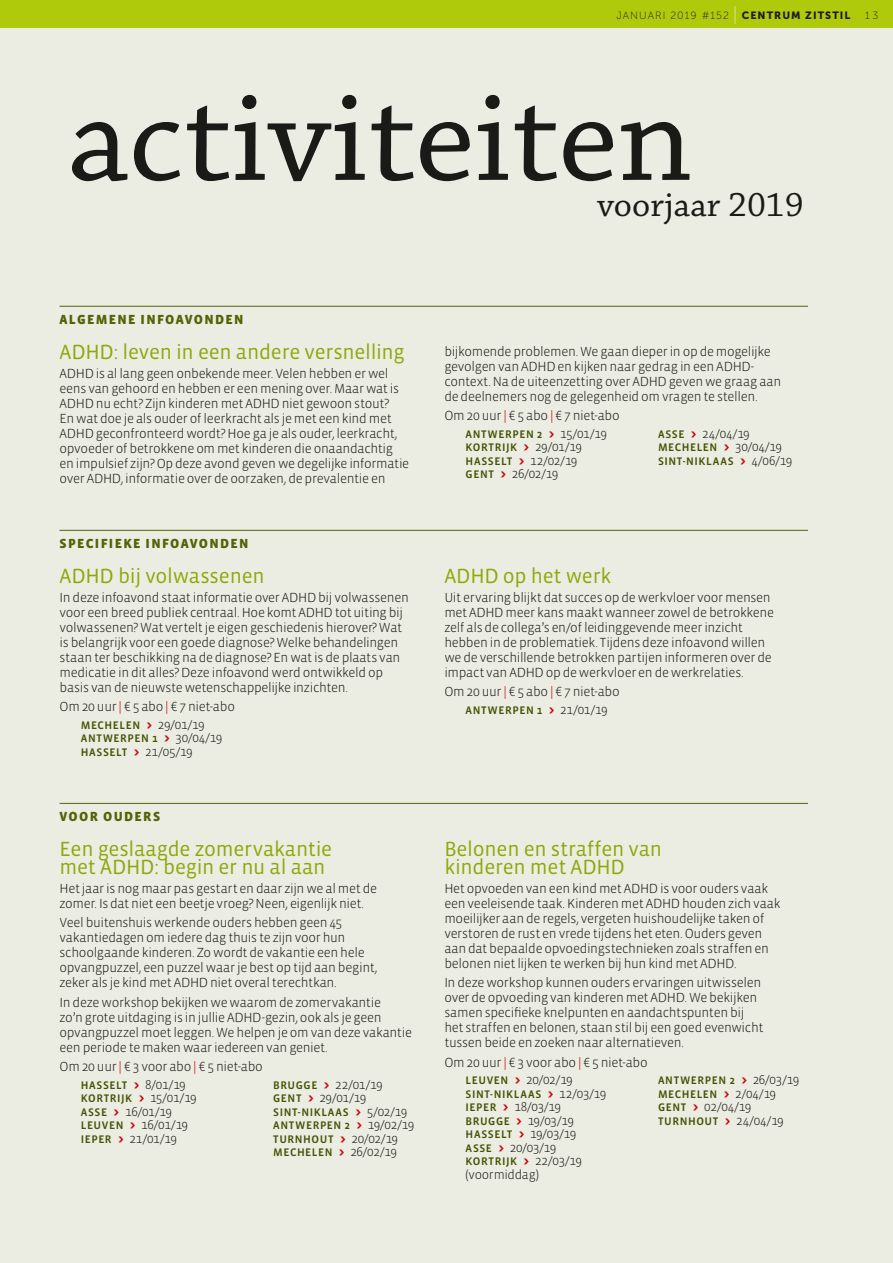
<style>
.page{position:relative;width:893px;height:1263px;background:#ebede2}
.page>*{position:absolute;margin:0;border:0;box-sizing:border-box;transform-origin:0 0}
.t1{font:134.55px "Chaparral Pro";color:#1d1d1b}
.t2{font:36px "Chaparral Pro";color:#1d1d1b}
.t3{font:21px/18px "Vista Sans";letter-spacing:-.01em;color:#9cb40d}
.t4{font:300 13.5px/15px "Vista Sans";letter-spacing:-.025em;color:#1d1d1b}
.t5{font:900 13.5px "Vista Sans";letter-spacing:.095em;color:#5b6c08}
.t6{font:300 13.05px/13.5px "Vista Sans";letter-spacing:-.025em;color:#1d1d1b}
.t7{font:11.25px/13.5px "Vista Sans Med";letter-spacing:.045em;color:#4a5a05}
.t8{font:10.5px "Museo Sans 100";letter-spacing:.1em;color:#1d1d1b}
.s1{font-size:18.9px;color:#fff}
.s2{font-family:"Museo Sans 900"}
.s3{color:#e30613}
.s4{font-family:"Vista Sans";font-weight:900;font-size:13.05px;color:#e30613}
.s5{font-family:"Vista Sans";font-weight:300;font-size:13.05px;color:#1d1d1b}
.s6{font-family:"Vista Sans Med";font-weight:400;font-size:11.25px;color:#4a5a05}
.s7{font-weight:900;color:#e30613}
</style>
<div class="page">
<hr style="left:60px;top:306px;width:748px;height:1px;background:#5b6c08">
<hr style="left:60px;top:530px;width:748px;height:1px;background:#5b6c08">
<hr style="left:60px;top:803px;width:748px;height:1px;background:#5b6c08">
<div style="left:0;top:0;width:893px;height:28px;background:#afca0b"></div>
<p class="t8" style="left:616px;top:10px;width:236px">JANUARI 2019 #152 <span class="s1">|</span> <span class="s2">CENTRUM ZITSTIL</span></p>
<p class="t8" style="left:865px;top:10px;width:14px">13</p>
<h1 class="t1" style="left:68px;top:63px;width:626px">activiteiten</h1>
<h2 class="t2" style="left:597px;top:185px;width:208px">voorjaar 2019</h2>
<p class="t5" style="left:60px;top:312px;width:186px">ALGEMENE INFOAVONDEN</p>
<h3 class="t3" style="left:60px;top:343px;width:347px">ADHD: leven in een andere versnelling</h3>
<p class="t4" style="left:60px;top:366px;width:351px">ADHD is al lang geen onbekende meer. Velen hebben er wel eens van gehoord en hebben er een mening over. Maar wat is ADHD nu echt? Zijn kinderen met ADHD niet gewoon stout?<br>En wat doe je als ouder of leerkracht als je met een kind met ADHD geconfronteerd wordt? Hoe ga je als ouder, leerkracht, opvoeder of betrokkene om met kinderen die onaandachtig en impulsief zijn? Op deze avond geven we degelijke informatie over ADHD, informatie over de oorzaken, de prevalentie en</p>
<p class="t5" style="left:60px;top:536px;width:191px">SPECIFIEKE INFOAVONDEN</p>
<h3 class="t3" style="left:60px;top:567px;width:207px">ADHD bij volwassenen</h3>
<p class="t4" style="left:60px;top:590px;width:351px">In deze infoavond staat informatie over ADHD bij volwassenen voor een breed publiek centraal. Hoe komt ADHD tot uiting bij volwassenen? Wat vertelt je eigen geschiedenis hierover? Wat is belangrijk voor een goede diagnose? Welke behandelingen staan ter beschikking na de diagnose? En wat is de plaats van medicatie in dit alles? Deze infoavond werd ontwikkeld op basis van de nieuwste wetenschappelijke inzichten.</p>
<p class="t4" style="left:60px;top:699px;width:177px">Om 20 uur <span class="s3">|</span> € 5 abo <span class="s3">|</span> € 7 niet-abo</p>
<p class="t7" style="left:81px;top:719px;width:143px">MECHELEN <span class="s4">&gt;</span> <span class="s5">29/01/19<br></span>ANTWERPEN 1 <span class="s4">&gt;</span> <span class="s5">30/04/19</span></p>
<p class="t6" style="left:81px;top:745px;width:113px"><span class="s6">HASSELT</span> <span class="s7">&gt;</span> 21/05/19</p>
<p class="t5" style="left:60px;top:809px;width:102px">VOOR OUDERS</p>
<h3 class="t3" style="left:60px;top:840px;width:274px">Een geslaagde zomervakantie met ADHD: begin er nu al aan</h3>
<p class="t4" style="left:60px;top:881px;width:319px">Het jaar is nog maar pas gestart en daar zijn we al met de zomer. Is dat niet een beetje vroeg? Neen, eigenlijk niet.</p>
<p class="t4" style="left:60px;top:915px;width:319px">Veel buitenshuis werkende ouders hebben geen 45 vakantiedagen om iedere dag thuis te zijn voor hun schoolgaande kinderen. Zo wordt de vakantie een hele opvangpuzzel, een puzzel waar je best op tijd aan begint, zeker als je kind met ADHD niet overal terechtkan.</p>
<p class="t4" style="left:60px;top:995px;width:354px">In deze workshop bekijken we waarom de zomervakantie<br>zo’n grote uitdaging is in jullie ADHD-gezin, ook als je geen opvangpuzzel moet leggen. We helpen je om van deze vakantie een periode te maken waar iedereen van geniet.</p>
<p class="t4" style="left:60px;top:1059px;width:205px">Om 20 uur <span class="s3">|</span> € 3 voor abo <span class="s3">|</span> € 5 niet-abo</p>
<p class="t7" style="left:81px;top:1078px;width:117px">HASSELT <span class="s4">&gt;</span> <span class="s5">8/01/19<br></span>KORTRIJK <span class="s4">&gt;</span> <span class="s5">15/01/19</span></p>
<p class="t6" style="left:81px;top:1105px;width:109px"><span class="s6">ASSE</span> <span class="s7">&gt;</span> 16/01/19<br><span class="s6">LEUVEN</span> <span class="s7">&gt;</span> 16/01/19<br><span class="s6">IEPER</span> <span class="s7">&gt;</span> 21/01/19</p>
<p class="t6" style="left:273px;top:1078px;width:111px"><span class="s6">BRUGGE</span> <span class="s7">&gt;</span> 22/01/19<br><span class="s6">GENT</span> <span class="s7">&gt;</span> 29/01/19</p>
<p class="t7" style="left:273px;top:1105px;width:143px">SINT-NIKLAAS <span class="s4">&gt;</span> <span class="s5">5/02/19<br></span>ANTWERPEN 2 <span class="s4">&gt;</span> <span class="s5">19/02/19<br></span>TURNHOUT <span class="s4">&gt;</span> <span class="s5">20/02/19<br></span>MECHELEN <span class="s4">&gt;</span> <span class="s5">26/02/19</span></p>
<p class="t4" style="left:444px;top:344px;width:338px">bijkomende problemen. We gaan dieper in op de mogelijke gevolgen van ADHD en kijken naar gedrag in een ADHD&shy;context. Na de uiteenzetting over ADHD geven we graag aan de deelnemers nog de gelegenheid om vragen te stellen.</p>
<p class="t4" style="left:444px;top:408px;width:177px">Om 20 uur <span class="s3">|</span> € 5 abo <span class="s3">|</span> € 7 niet-abo</p>
<p class="t7" style="left:466px;top:427px;width:143px">ANTWERPEN 2 <span class="s4">&gt;</span> <span class="s5">15/01/19<br></span>KORTRIJK <span class="s4">&gt;</span> <span class="s5">29/01/19</span></p>
<p class="t6" style="left:466px;top:454px;width:113px"><span class="s6">HASSELT</span> <span class="s7">&gt;</span> 12/02/19<br><span class="s6">GENT</span> <span class="s7">&gt;</span> 26/02/19</p>
<p class="t6" style="left:658px;top:427px;width:93px"><span class="s6">ASSE</span> <span class="s7">&gt;</span> 24/04/19</p>
<p class="t7" style="left:658px;top:441px;width:136px">MECHELEN <span class="s4">&gt;</span> <span class="s5">30/04/19<br></span>SINT-NIKLAAS <span class="s4">&gt;</span> <span class="s5">4/06/19</span></p>
<h3 class="t3" style="left:444px;top:567px;width:168px">ADHD op het werk</h3>
<p class="t4" style="left:444px;top:590px;width:331px">Uit ervaring blijkt dat succes op de werkvloer voor mensen met ADHD meer kans maakt wanneer zowel de betrokkene zelf als de collega’s en/of leidinggevende meer inzicht hebben in de problematiek. Tijdens deze infoavond willen we de verschillende betrokken partijen informeren over de impact van ADHD op de werkvloer en de werkrelaties.</p>
<p class="t4" style="left:444px;top:684px;width:177px">Om 20 uur <span class="s3">|</span> € 5 abo <span class="s3">|</span> € 7 niet-abo</p>
<p class="t7" style="left:466px;top:704px;width:144px">ANTWERPEN 1 <span class="s4">&gt;</span> <span class="s5">21/01/19</span></p>
<h3 class="t3" style="left:444px;top:840px;width:219px">Belonen en straffen van kinderen met ADHD</h3>
<p class="t4" style="left:444px;top:881px;width:338px">Het opvoeden van een kind met ADHD is voor ouders vaak een veeleisende taak. Kinderen met ADHD houden zich vaak moeilijker aan de regels, vergeten huishoudelijke taken of verstoren de rust en vrede tijdens het eten. Ouders geven aan dat bepaalde opvoedingstechnieken zoals straffen en belonen niet lijken te werken bij hun kind met ADHD.</p>
<p class="t4" style="left:444px;top:975px;width:321px">In deze workshop kunnen ouders ervaringen uitwisselen over de opvoeding van kinderen met ADHD. We bekijken samen specifieke knelpunten en aandachtspunten bij het straffen en belonen, staan stil bij een goed evenwicht tussen beide en zoeken naar alternatieven.</p>
<p class="t4" style="left:444px;top:1055px;width:205px">Om 20 uur <span class="s3">|</span> € 3 voor abo <span class="s3">|</span> € 5 niet-abo</p>
<p class="t6" style="left:466px;top:1073px;width:109px"><span class="s6">LEUVEN</span> <span class="s7">&gt;</span> 20/02/19</p>
<p class="t7" style="left:466px;top:1087px;width:142px">SINT-NIKLAAS <span class="s4">&gt;</span> <span class="s5">12/03/19</span></p>
<p class="t6" style="left:466px;top:1100px;width:112px"><span class="s6">IEPER</span> <span class="s7">&gt;</span> 18/03/19<br><span class="s6">BRUGGE</span> <span class="s7">&gt;</span> 19/03/19<br><span class="s6">HASSELT</span> <span class="s7">&gt;</span> 19/03/19<br><span class="s6">ASSE</span> <span class="s7">&gt;</span> 20/03/19</p>
<p class="t7" style="left:466px;top:1155px;width:118px">KORTRIJK <span class="s4">&gt;</span> <span class="s5">22/03/19</span></p>
<p class="t6" style="left:466px;top:1168px;width:75px">(voormiddag)</p>
<p class="t7" style="left:658px;top:1074px;width:143px">ANTWERPEN 2 <span class="s4">&gt;</span> <span class="s5">26/03/19<br></span>MECHELEN <span class="s4">&gt;</span> <span class="s5">2/04/19</span></p>
<p class="t6" style="left:658px;top:1100px;width:95px"><span class="s6">GENT</span> <span class="s7">&gt;</span> 02/04/19</p>
<p class="t7" style="left:658px;top:1114px;width:127px">TURNHOUT <span class="s4">&gt;</span> <span class="s5">24/04/19</span></p>
</div>
